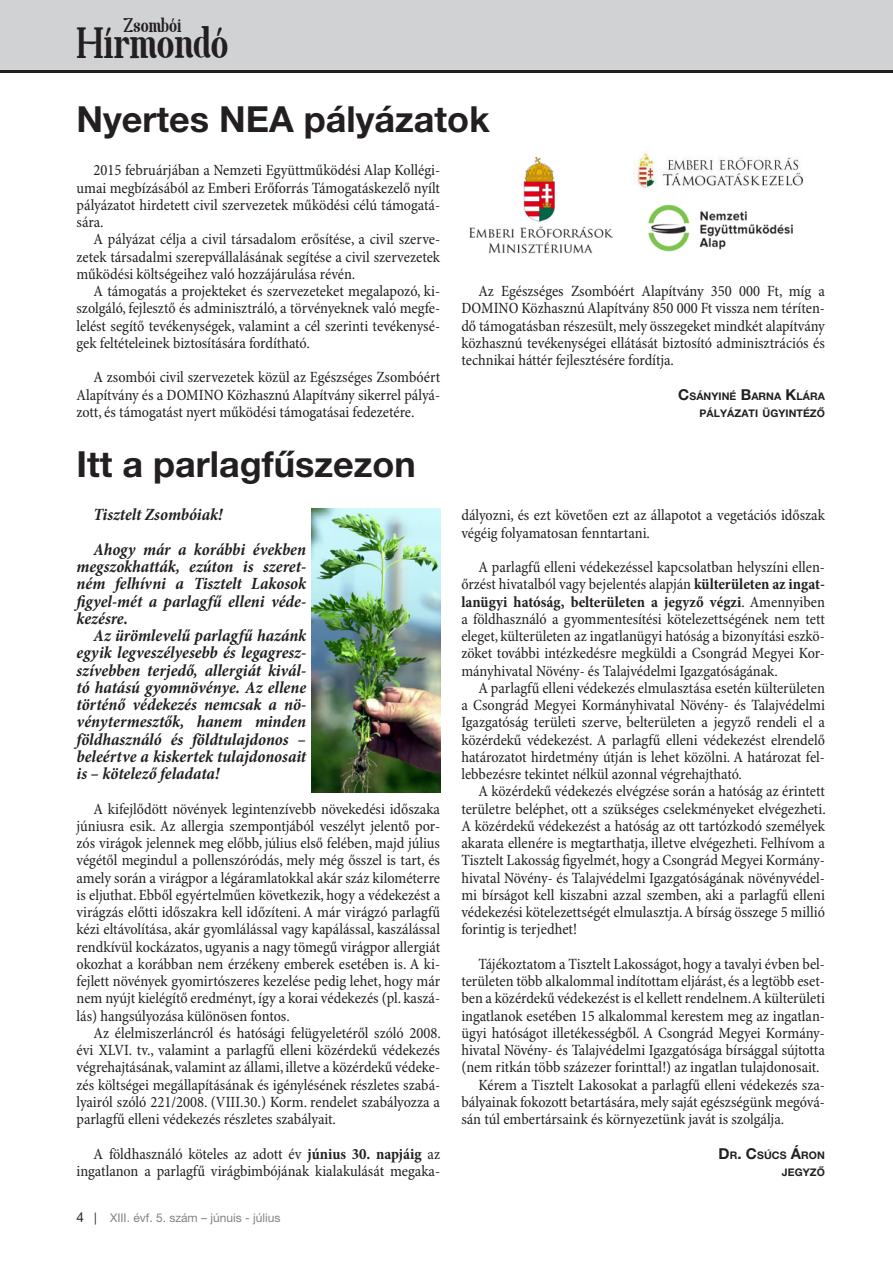
<style>
.page{position:relative;width:893px;height:1263px;background:#fff}
.page>*{position:absolute;margin:0;border:0;box-sizing:border-box;transform-origin:0 0}
.t1{font:41.7px "Spatha Serif";color:#231f20}
.cim_2has{font:700 36px "Helvetica Neue LT Pro";color:#231f20}
.t2{font:18.9px "Spatha Serif";color:#231f20}
.lead{font:italic 700 condensed 17.25px/17.2px "Minion Pro";color:#231f20;text-align:justify}
.kenyer{font:condensed 15.75px/17.2px "Minion Pro";color:#231f20;text-align:justify}
.t3{font:12px "Helvetica Neue LT Pro";color:#808285}
.alairas{font:700 10.5px "Helvetica Neue LT Pro";letter-spacing:.005em;color:#231f20}
.s1{font-weight:700}
.s2{font-size:13.5px;color:#231f20}
.s3{color:#231f20}
.s4{font-size:15px}
</style>
<div class="page">
<div style="left:0;top:0;width:893px;height:72px;background:#d1d2d4"></div>
<hr style="left:0;top:70px;width:893px;height:2px;background:#231f20">
<img style="left:469px;top:157px;width:143px;height:97px">
<img style="left:633px;top:152px;width:170px;height:37px">
<img style="left:648px;top:204px;width:145px;height:48px">
<img style="left:311px;top:508px;width:129px;height:284px">
<p class="t2" style="left:124px;top:13px;width:59px">Zsombói</p>
<h1 class="t1" style="left:77px;top:17px;width:153px">Hírmondó</h1>
<p class="cim_2has" style="left:77px;top:97px;width:415px">Nyertes NEA pályázatok</p>
<p class="kenyer" style="left:77px;top:162px;width:365px;text-indent:17px">2015 februárjában a Nemzeti Együttműködési Alap Kollégi&shy;umai megbízásából az Emberi Erőforrás Támogatáskezelő nyílt pályázatot hirdetett civil szervezetek működési célú támogatá&shy;sára.</p>
<p class="kenyer" style="left:77px;top:231px;width:365px;text-indent:17px">A pályázat célja a civil társadalom erősítése, a civil szerve&shy;zetek társadalmi szerepvállalásának segítése a civil szervezetek működési költségeihez való hozzájárulása révén.</p>
<p class="kenyer" style="left:77px;top:283px;width:365px;text-indent:17px">A támogatás a projekteket és szervezeteket megalapozó, ki&shy;szolgáló, fejlesztő és adminisztráló, a törvényeknek való megfe&shy;lelést segítő tevékenységek, valamint a cél szerinti tevékenysé&shy;gek feltételeinek biztosítására fordítható.</p>
<p class="kenyer" style="left:77px;top:369px;width:365px;text-indent:17px">A zsombói civil szervezetek közül az Egészséges Zsombóért Alapítvány és a DOMINO Közhasznú Alapítvány sikerrel pályá&shy;zott, és támogatást nyert működési támogatásai fedezetére.</p>
<p class="cim_2has" style="left:77px;top:442px;width:341px">Itt a parlagfűszezon</p>
<p class="lead" style="left:94px;top:506px;width:130px">Tisztelt Zsombóiak!</p>
<p class="lead" style="left:77px;top:541px;width:231px;text-indent:17px">Ahogy már a korábbi években megszokhatták, ezúton is szeret&shy;ném felhívni a Tisztelt Lakosok figyel-mét a parlagfű elleni véde&shy;kezésre.</p>
<p class="lead" style="left:77px;top:627px;width:231px;text-indent:17px">Az ürömlevelű parlagfű hazánk egyik legveszélyesebb és legagres - szívebben terjedő, allergiát kivál&shy;tó hatású gyomnövénye. Az ellene történő védekezés nemcsak a nö&shy;vénytermesztők, hanem minden földhasználó és földtulajdonos – beleértve a kiskertek tulajdonosait is – kötelező feladata!</p>
<p class="kenyer" style="left:77px;top:801px;width:365px;text-indent:17px">A kifejlődött növények legintenzívebb növekedési időszaka júniusra esik. Az allergia szempontjából veszélyt jelentő por&shy;zós virágok jelennek meg előbb, július első felében, majd július végétől megindul a pollenszóródás, mely még ősszel is tart, és amely során a virágpor a légáramlatokkal akár száz kilométerre is eljuthat. Ebből egyértelműen következik, hogy a védekezést a virágzás előtti időszakra kell időzíteni. A már virágzó parlagfű kézi eltávolítása, akár gyomlálással vagy kapálással, kaszálással rendkívül kockázatos, ugyanis a nagy tömegű virágpor allergiát okozhat a korábban nem érzékeny emberek esetében is. A ki&shy;fejlett növények gyomirtószeres kezelése pedig lehet, hogy már nem nyújt kielégítő eredményt, így a korai védekezés (pl. kaszá&shy;lás) hangsúlyozása különösen fontos.</p>
<p class="kenyer" style="left:77px;top:1025px;width:366px;text-indent:17px">Az élelmiszerláncról és hatósági felügyeletéről szóló 2008. évi XLVI. tv., valamint a parlagfű elleni közérdekű védekezés végrehajtásának, valamint az állami, illetve a közérdekű védeke&shy;zés költségei megállapításának és igénylésének részletes szabá&shy;lyairól szóló 221/2008. (VIII.30.) Korm. rendelet szabályozza a parlagfű elleni védekezés részletes szabályait.</p>
<p class="kenyer" style="left:77px;top:1146px;width:365px;text-align:right">A földhasználó köteles az adott év <span class="s1">június 30. napjáig</span> az ingatlanon a parlagfű virágbimbójának kialakulását megaka-</p>
<p class="t3" style="left:77px;top:1210px;width:205px"><span class="s2">4</span> <span class="s3">|</span> XIII. évf. 5. szám – júnuis - július</p>
<p class="kenyer" style="left:461px;top:283px;width:365px;text-indent:17px">Az Egészséges Zsombóért Alapítvány 350 000 Ft, míg a DOMINO Közhasznú Alapítvány 850 000 Ft vissza nem téríten&shy;dő támogatásban részesült, mely összegeket mindkét alapítvány közhasznú tevékenységei ellátását biztosító adminisztrációs és technikai háttér fejlesztésére fordítja.</p>
<p class="alairas" style="left:678px;top:389px;width:148px"><span class="s4">C</span>SÁNYINÉ <span class="s4">B</span>ARNA <span class="s4">K</span>LÁRA</p>
<p class="alairas" style="left:699px;top:407px;width:127px">PÁLYÁZATI ÜGYINTÉZŐ</p>
<p class="kenyer" style="left:461px;top:507px;width:365px">dályozni, és ezt követően ezt az állapotot a vegetációs időszak végéig folyamatosan fenntartani.</p>
<p class="kenyer" style="left:461px;top:559px;width:365px;text-indent:17px">A parlagfű elleni védekezéssel kapcsolatban helyszíni ellen&shy;őrzést hivatalból vagy bejelentés alapján <span class="s1">külterületen az ingat&shy;lanügyi hatóság, belterületen a jegyző végzi</span>. Amennyiben a földhasználó a gyommentesítési kötelezettségének nem tett eleget, külterületen az ingatlanügyi hatóság a bizonyítási eszkö&shy;zöket további intézkedésre megküldi a Csongrád Megyei Kor&shy;mányhivatal Növény- és Talajvédelmi Igazgatóságának.</p>
<p class="kenyer" style="left:461px;top:680px;width:365px;text-indent:17px">A parlagfű elleni védekezés elmulasztása esetén külterületen a Csongrád Megyei Kormányhivatal Növény- és Talajvédelmi Igazgatóság területi szerve, belterületen a jegyző rendeli el a közérdekű védekezést. A parlagfű elleni védekezést elrendelő határozatot hirdetmény útján is lehet közölni. A határozat fel&shy;lebbezésre tekintet nélkül azonnal végrehajtható.</p>
<p class="kenyer" style="left:461px;top:783px;width:366px;text-indent:17px">A közérdekű védekezés elvégzése során a hatóság az érintett területre beléphet, ott a szükséges cselekményeket elvégezheti.<br>A közérdekű védekezést a hatóság az ott tartózkodó személyek akarata ellenére is megtarthatja, illetve elvégezheti. Felhívom a Tisztelt Lakosság figyelmét, hogy a Csongrád Megyei Kormány&shy;hivatal Növény- és Talajvédelmi Igazgatóságának növényvédel&shy;mi bírságot kell kiszabni azzal szemben, aki a parlagfű elleni védekezési kötelezettségét elmulasztja. A bírság összege 5 millió forintig is terjedhet!</p>
<p class="kenyer" style="left:461px;top:956px;width:365px;text-indent:17px">Tájékoztatom a Tisztelt Lakosságot, hogy a tavalyi évben bel&shy;területen több alkalommal indítottam eljárást, és a legtöbb eset&shy;ben a közérdekű védekezést is el kellett rendelnem. A külterületi ingatlanok esetében 15 alkalommal kerestem meg az ingatlan&shy;ügyi hatóságot illetékességből. A Csongrád Megyei Kormány&shy;hivatal Növény- és Talajvédelmi Igazgatósága bírsággal sújtotta (nem ritkán több százezer forinttal!) az ingatlan tulajdonosait.</p>
<p class="kenyer" style="left:461px;top:1077px;width:365px;text-indent:17px">Kérem a Tisztelt Lakosokat a parlagfű elleni védekezés sza&shy;bályainak fokozott betartására, mely saját egészségünk megóvá&shy;sán túl embertársaink és környezetünk javát is szolgálja.</p>
<p class="alairas" style="left:730px;top:1148px;width:97px">R<span class="s4">. C</span>SÚCS <span class="s4">Á</span>RON</p>
<p class="alairas" style="left:782px;top:1166px;width:44px">JEGYZŐ</p>
</div>
